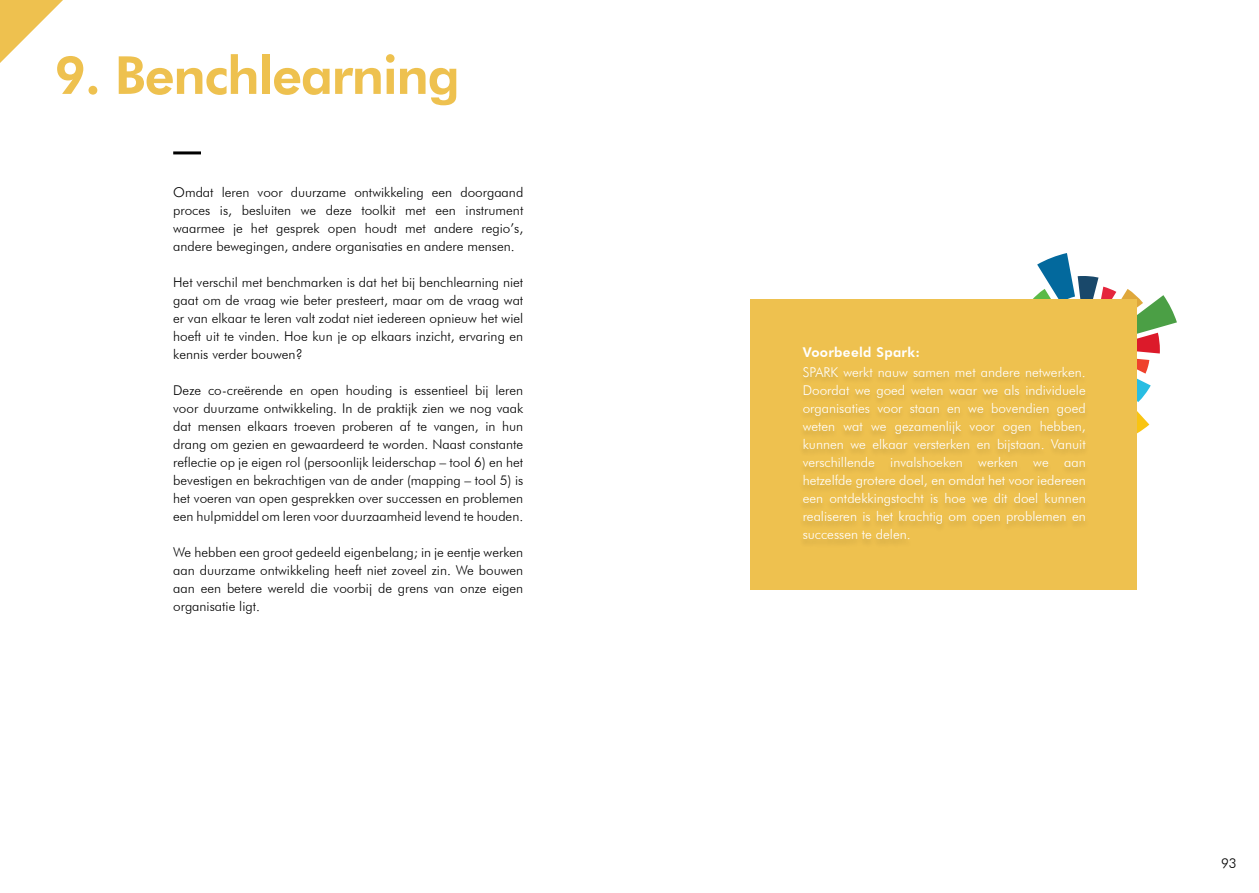
<style>
.page{position:relative;width:1259px;height:893px;background:#fff}
.page>*{position:absolute;margin:0;border:0;box-sizing:border-box;transform-origin:0 0}
.t1{font:800 52.5px "Futura BT";letter-spacing:-.025em;color:#eec14f}
.t2{font:300 13.5px/18px "Futura BT";color:#000;text-align:justify}
.t3{font:300 13.5px/18px "Futura BT";color:#fff;text-align:justify}
.t4{font:800 13.5px "Futura BT";letter-spacing:.025em;color:#fff}
</style>
<div class="page">
<hr style="left:173px;top:151px;width:28px;height:3px;background:#000">
<svg style="left:1033px;top:253px;width:144px;height:100px"></svg>
<svg style="left:1137px;top:359px;width:13px;height:75px"></svg>
<div style="left:750px;top:299px;width:387px;height:290px;background:#eec14f"></div>
<svg style="left:0;top:0;width:63px;height:63px"></svg>
<h1 class="t1" style="left:54px;top:43px;width:407px">9. Benchlearning</h1>
<p class="t2" style="left:173px;top:183px;width:352px">Omdat leren voor duurzame ontwikkeling een doorgaand proces is, besluiten we deze toolkit met een instrument waarmee je het gesprek open houdt met andere regio’s, andere bewegingen, andere organisaties en andere mensen.</p>
<p class="t2" style="left:173px;top:273px;width:352px">Het verschil met benchmarken is dat het bij benchlearning niet gaat om de vraag wie beter presteert, maar om de vraag wat er van elkaar te leren valt zodat niet iedereen opnieuw het wiel hoeft uit te vinden. Hoe kun je op elkaars inzicht, ervaring en kennis verder bouwen?</p>
<p class="t2" style="left:173px;top:381px;width:352px">Deze co-creërende en open houding is essentieel bij leren voor duurzame ontwikkeling. In de praktijk zien we nog vaak dat mensen elkaars troeven proberen af te vangen, in hun drang om gezien en gewaardeerd te worden. Naast constante reflectie op je eigen rol (persoonlijk leiderschap – tool 6) en het bevestigen en bekrachtigen van de ander (mapping – tool 5) is het voeren van open gesprekken over successen en problemen een hulpmiddel om leren voor duurzaamheid levend te houden.</p>
<p class="t2" style="left:173px;top:543px;width:351px">We hebben een groot gedeeld eigenbelang; in je eentje werken aan duurzame ontwikkeling heeft niet zoveel zin. We bouwen aan een betere wereld die voorbij de grens van onze eigen organisatie ligt.</p>
<p class="t4" style="left:802px;top:343px;width:119px">Voorbeeld Spark:</p>
<p class="t3" style="left:802px;top:363px;width:284px">SPARK werkt nauw samen met andere netwerken.<br>Doordat we goed weten waar we als individuele organisaties voor staan en we bovendien goed weten wat we gezamenlijk voor ogen hebben, kunnen we elkaar versterken en bijstaan. Vanuit verschillende invalshoeken werken we aan hetzelfde grotere doel, en omdat het voor iedereen een ontdekkingstocht is hoe we dit doel kunnen realiseren is het krachtig om open problemen en successen te delen.</p>
<p class="t2" style="left:1221px;top:854px;width:17px">93</p>
</div>
